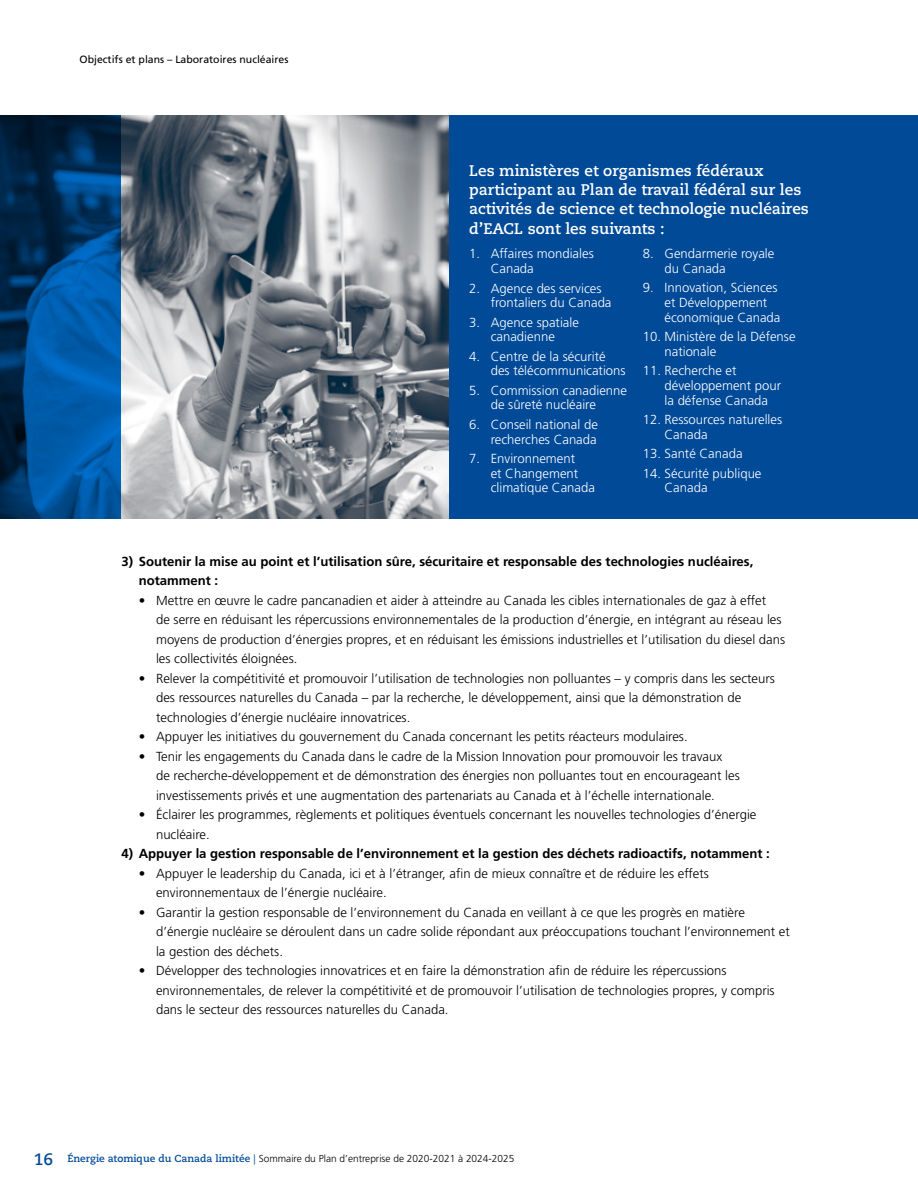
<style>
.page{position:relative;width:918px;height:1188px;background:#fff}
.page>*{position:absolute;margin:0;border:0;box-sizing:border-box;transform-origin:0 0}
.t1{font:700 15.3px/19.5px "Caecilia LT Std";color:#fff}
.t2{font:300 13.2px/19.5px "Frutiger LT Std";color:#000}
.t3{font:300 13.2px/14.5px "Frutiger LT Std";color:#fff}
.t4{font:700 13.2px/19.5px "Frutiger LT Std";color:#000}
.t5{font:10.5px "Frutiger LT Std";color:#000}
.t6{font:300 10.2px "Frutiger LT Std";color:#000}
.s1{font-family:"Caecilia LT Std";font-weight:700;font-size:16.5px;color:#004a98}
.s2{font-family:"Caecilia LT Std";font-weight:700;color:#004a98}
.s3{font-family:"Caecilia LT Std";font-weight:700;color:#1f63a1}
</style>
<div class="page">
<img style="left:0;top:115px;width:122px;height:403px">
<div style="left:400px;top:115px;width:518px;height:403px;background:#004a98"></div>
<img style="left:122px;top:115px;width:327px;height:403px">
<p class="t5" style="left:80px;top:53px;width:210px">Objectifs et plans – Laboratoires nucléaires</p>
<p class="t1" style="left:469px;top:161px;width:341px">Les ministères et organismes fédéraux participant au Plan de travail fédéral sur les activités de science et technologie nucléaires d’EACL sont les suivants :</p>
<p class="t3" style="left:491px;top:247px;width:105px;text-indent:-22px">1. Affaires mondiales<br>Canada</p>
<p class="t3" style="left:491px;top:281px;width:122px;text-indent:-22px">2. Agence des services frontaliers du Canada</p>
<p class="t3" style="left:469px;top:315px;width:111px;text-align:center">3. Agence spatiale canadienne</p>
<p class="t3" style="left:491px;top:349px;width:136px;text-indent:-22px">4. Centre de la sécurité des télécommunications</p>
<p class="t3" style="left:491px;top:383px;width:138px;text-indent:-22px">5. Commission canadienne de sûreté nucléaire</p>
<p class="t3" style="left:469px;top:417px;width:130px;text-align:right">6. Conseil national de recherches Canada</p>
<p class="t3" style="left:491px;top:451px;width:106px;text-indent:-22px">7. Environnement<br>et Changement climatique Canada</p>
<p class="t3" style="left:665px;top:247px;width:111px;text-indent:-22px">8. Gendarmerie royale du Canada</p>
<p class="t3" style="left:665px;top:281px;width:117px;text-indent:-22px">9. Innovation, Sciences et Développement économique Canada</p>
<p class="t3" style="left:665px;top:330px;width:133px;text-indent:-22px">10. Ministère de la Défense nationale</p>
<p class="t3" style="left:665px;top:364px;width:118px;text-indent:-22px">11. Recherche et développement pour la défense Canada</p>
<p class="t3" style="left:665px;top:412px;width:119px;text-indent:-22px">12. Ressources naturelles<br>Canada</p>
<p class="t3" style="left:643px;top:447px;width:101px">13. Santé Canada</p>
<p class="t3" style="left:665px;top:466px;width:98px;text-indent:-22px">14. Sécurité publique<br>Canada</p>
<p class="t4" style="left:139px;top:551px;width:616px;text-indent:-17px">3) Soutenir la mise au point et l’utilisation sûre, sécuritaire et responsable des technologies nucléaires, notamment :</p>
<p class="t2" style="left:156px;top:590px;width:631px;text-indent:-17px">• Mettre en œuvre le cadre pancanadien et aider à atteindre au Canada les cibles internationales de gaz à effet<br>de serre en réduisant les répercussions environnementales de la production d’énergie, en intégrant au réseau les moyens de production d’énergies propres, et en réduisant les émissions industrielles et l’utilisation du diesel dans les collectivités éloignées.</p>
<p class="t2" style="left:156px;top:668px;width:620px;text-indent:-17px">• Relever la compétitivité et promouvoir l’utilisation de technologies non polluantes – y compris dans les secteurs des ressources naturelles du Canada – par la recherche, le développement, ainsi que la démonstration de technologies d’énergie nucléaire innovatrices.</p>
<p class="t2" style="left:139px;top:727px;width:550px">• Appuyer les initiatives du gouvernement du Canada concernant les petits réacteurs modulaires.</p>
<p class="t2" style="left:156px;top:746px;width:585px;text-indent:-17px">• Tenir les engagements du Canada dans le cadre de la Mission Innovation pour promouvoir les travaux<br>de recherche-développement et de démonstration des énergies non polluantes tout en encourageant les investissements privés et une augmentation des partenariats au Canada et à l’échelle internationale.</p>
<p class="t2" style="left:156px;top:805px;width:602px;text-indent:-17px">• Éclairer les programmes, règlements et politiques éventuels concernant les nouvelles technologies d’énergie nucléaire.</p>
<p class="t4" style="left:122px;top:844px;width:650px">4) Appuyer la gestion responsable de l’environnement et la gestion des déchets radioactifs, notamment :</p>
<p class="t2" style="left:156px;top:863px;width:554px;text-indent:-17px">• Appuyer le leadership du Canada, ici et à l’étranger, afin de mieux connaître et de réduire les effets environnementaux de l’énergie nucléaire.</p>
<p class="t2" style="left:156px;top:902px;width:635px;text-indent:-17px">• Garantir la gestion responsable de l’environnement du Canada en veillant à ce que les progrès en matière d’énergie nucléaire se déroulent dans un cadre solide répondant aux préoccupations touchant l’environnement et la gestion des déchets.</p>
<p class="t2" style="left:156px;top:961px;width:620px;text-indent:-17px">• Développer des technologies innovatrices et en faire la démonstration afin de réduire les répercussions environnementales, de relever la compétitivité et de promouvoir l’utilisation de technologies propres, y compris dans le secteur des ressources naturelles du Canada.</p>
<p class="t6" style="left:34px;top:1153px;width:482px"><span class="s1">16</span> <span class="s2">Énergie atomique du Canada limitée</span> <span class="s3">|</span> Sommaire du Plan d’entreprise de 2020-2021 à 2024-2025</p>
</div>
